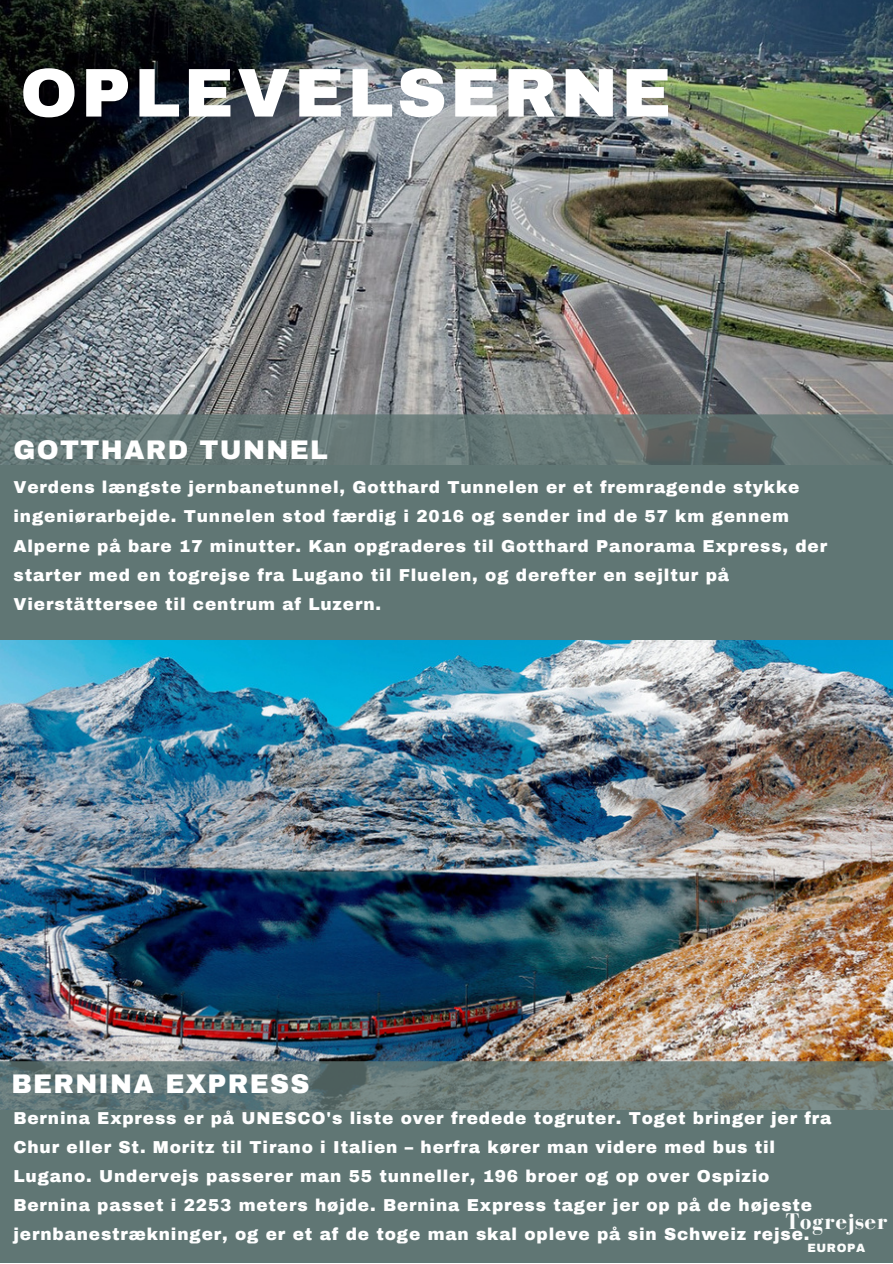
<style>
.page{position:relative;width:893px;height:1264px;background:#fff}
.page>*{position:absolute;margin:0;border:0;box-sizing:border-box;transform-origin:0 0}
.t1{font:900 69px "Archivo";letter-spacing:.05em;color:#fff}
.t2{font:900 26.4px "Archivo";letter-spacing:.05em;color:#fff}
.t3{font:700 23.25px "Bodoni FLF";letter-spacing:.04em;color:#fcfdfc}
.t4{font:900 16.95px/29.2px "Archivo";letter-spacing:.05em;color:#fff}
.t5{font:900 11.7px "Archivo";letter-spacing:.05em;color:#fcfdfc}
</style>
<div class="page">
<div style="left:0;top:0;width:892px;height:1262px;background:#607674"></div>
<img style="left:0;top:0;width:892px;height:414px">
<svg style="left:0;top:414px;width:892px;height:51px"></svg>
<img style="left:0;top:640px;width:892px;height:421px">
<svg style="left:0;top:1061px;width:892px;height:49px"></svg>
<h1 class="t1" style="left:20px;top:56px;width:652px">OPLEVELSERNE</h1>
<h2 class="t2" style="left:13px;top:435px;width:316px">GOTTHARD TUNNEL</h2>
<p class="t4" style="left:13px;top:473px;width:815px">Verdens længste jernbanetunnel, Gotthard Tunnelen er et fremragende stykke ingeniørarbejde. Tunnelen stod færdig i 2016 og sender ind de 57 km gennem Alperne på bare 17 minutter. Kan opgraderes til Gotthard Panorama Express, der starter med en togrejse fra Lugano til Fluelen, og derefter en sejltur på Vierstättersee til centrum af Luzern.</p>
<h2 class="t2" style="left:11px;top:1069px;width:299px">BERNINA EXPRESS</h2>
<p class="t4" style="left:13px;top:1103px;width:819px">Bernina Express er på UNESCO's liste over fredede togruter. Toget bringer jer fra Chur eller St. Moritz til Tirano i Italien – herfra kører man videre med bus til Lugano. Undervejs passerer man 55 tunneller, 196 broer og op over Ospizio Bernina passet i 2253 meters højde. Bernina Express tager jer op på de højeste jernbanestrækninger, og er et af de toge man skal opleve på sin Schweiz rejse.</p>
<h3 class="t3" style="left:785px;top:1208px;width:104px">Togrejser</h3>
<p class="t5" style="left:807px;top:1241px;width:59px">EUROPA</p>
</div>
